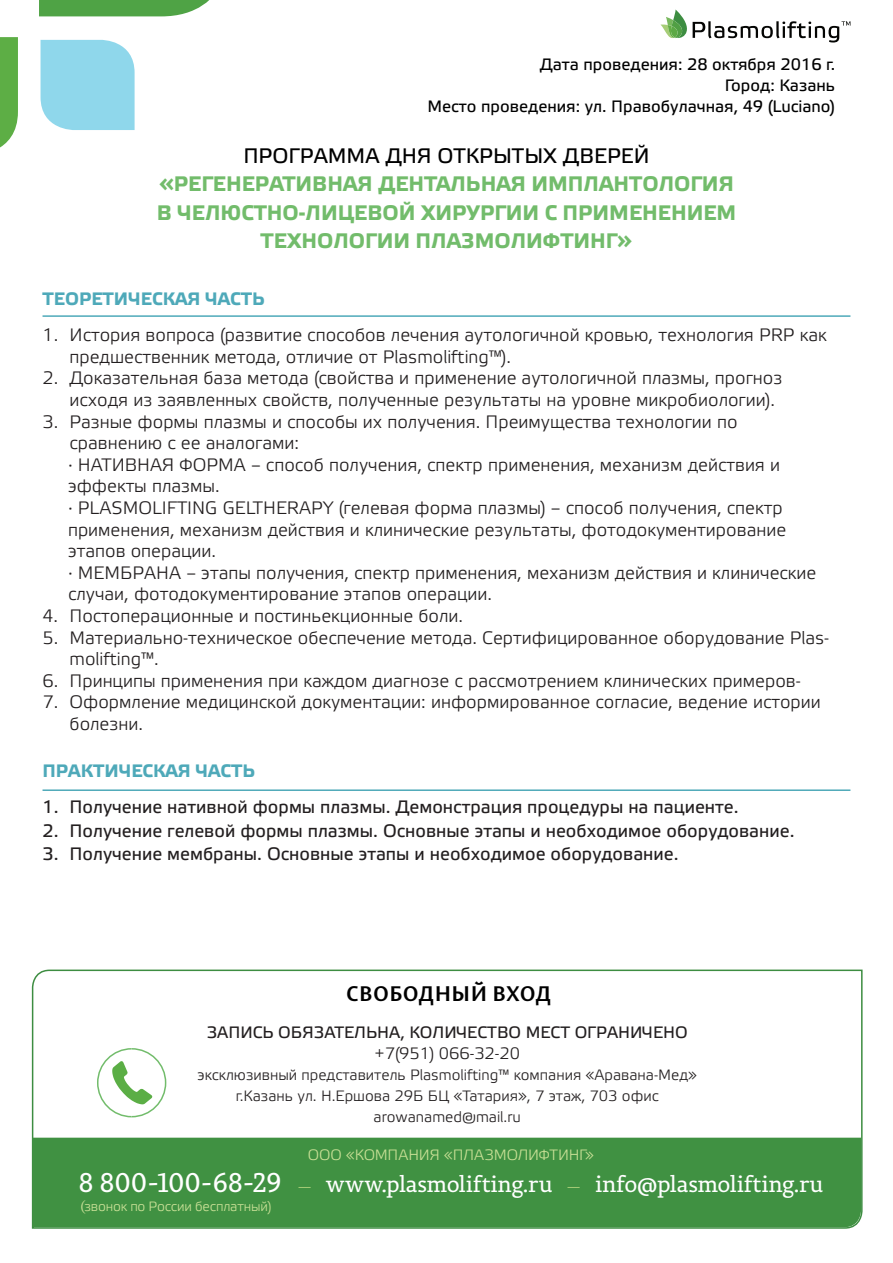
<style>
.page{position:relative;width:893px;height:1263px;background:#fff}
.page>*{position:absolute;margin:0;border:0;box-sizing:border-box;transform-origin:0 0}
.t1{font:22.5px "Permian Slab Serif Typeface";letter-spacing:-.01em;color:#fff}
.t2{font:21px/28.5px "Etelka Bol";color:#72bc6b;text-align:center}
.t3{font:21px "Etelka Reg";color:#000}
.t4{font:700 21px "Permian Sans Typeface";letter-spacing:.02em;color:#000}
.t5{font:18px/21.6px "Etelka Lig";color:#231f20}
.t6{font:18px "Etelka Reg";color:#231f20}
.t7{font:18px "Etelka Bol";color:#4ea9b9}
.t8{font:16.5px/21px "Etelka Reg";color:#000;text-align:right}
.t9{font:16.5px "Etelka Reg";color:#231f20}
.t10{font:16.5px "Etelka Light Pro";color:#231f20}
.t11{font:15px/21px "Etelka Light Pro";color:#231f20;text-align:center}
.t12{font:15px "Etelka Light Pro";letter-spacing:-.015em;color:#c9e096}
.t13{font:13.5px "Etelka Light Pro";letter-spacing:-.015em;color:#c9e096}
.s1{font-size:27px}
.s2{font-family:"Etelka Light Pro";font-size:16.5px;color:#a6cd77}
.s3{font-family:"Permian Serif Typeface"}
</style>
<div class="page">
<svg style="left:660px;top:9px;width:190px;height:34px"></svg>
<svg style="left:0;top:37px;width:18px;height:111px;background:#6cb556"></svg>
<svg style="left:39px;top:0;width:170px;height:16px;background:#5caa53"></svg>
<div style="left:41px;top:40px;width:94px;height:90px;background:#8fd7eb"></div>
<hr style="left:43px;top:315px;width:807px;height:2px;background:#4ea9b9">
<hr style="left:43px;top:789px;width:807px;height:2px;background:#4ea9b9">
<svg style="left:31px;top:969px;width:832px;height:260px"></svg>
<div style="left:33px;top:1138px;width:828px;height:89px;background:#409142"></div>
<svg style="left:96px;top:1047px;width:71px;height:71px"></svg>
<p class="t8" style="left:427px;top:55px;width:409px">Дата проведения: 28 октября 2016 г.<br>Город: Казань<br>Место проведения: ул. Правобулачная, 49 (Luciano)</p>
<p class="t3" style="left:243px;top:144px;width:408px">ПРОГРАММА ДНЯ ОТКРЫТЫХ ДВЕРЕЙ</p>
<p class="t2" style="left:157px;top:170px;width:581px">«РЕГЕНЕРАТИВНАЯ ДЕНТАЛЬНАЯ ИМПЛАНТОЛОГИЯ<br>В ЧЕЛЮСТНО-ЛИЦЕВОЙ ХИРУРГИИ С ПРИМЕНЕНИЕМ<br>ТЕХНОЛОГИИ ПЛАЗМОЛИФТИНГ»</p>
<p class="t7" style="left:43px;top:287px;width:224px">ТЕОРЕТИЧЕСКАЯ ЧАСТЬ</p>
<p class="t5" style="left:70px;top:325px;width:759px;text-indent:-27px">1. История вопроса (развитие способов лечения аутологичной кровью, технология PRP как предшественник метода, отличие от Plasmolifting™).</p>
<p class="t5" style="left:70px;top:368px;width:714px;text-indent:-27px">2. Доказательная база метода (свойства и применение аутологичной плазмы, прогноз исходя из заявленных свойств, полученные результаты на уровне микробиологии).</p>
<p class="t5" style="left:68px;top:411px;width:750px;text-indent:-26px">3. Разные формы плазмы и способы их получения. Преимущества технологии по сравнению с ее аналогами:<br>· НАТИВНАЯ ФОРМА – способ получения, спектр применения, механизм действия и эффекты плазмы.<br>· PLASMOLIFTING GELTHERAPY (гелевая форма плазмы) – способ получения, спектр применения, механизм действия и клинические результаты, фотодокументирование этапов операции.<br>· МЕМБРАНА – этапы получения, спектр применения, механизм действия и клинические случаи, фотодокументирование этапов операции.</p>
<p class="t5" style="left:43px;top:605px;width:422px">4. Постоперационные и постиньекционные боли.</p>
<p class="t5" style="left:70px;top:627px;width:761px;text-indent:-27px">5. Материально-техническое обеспечение метода. Сертифицированное оборудование Plas&shy;molifting™.</p>
<p class="t5" style="left:43px;top:670px;width:760px">6. Принципы применения при каждом диагнозе с рассмотрением клинических примеров-</p>
<p class="t5" style="left:70px;top:692px;width:753px;text-indent:-27px">7. Оформление медицинской документации: информированное согласие, ведение истории болезни.</p>
<p class="t7" style="left:43px;top:759px;width:214px">ПРАКТИЧЕСКАЯ ЧАСТЬ</p>
<p class="t6" style="left:43px;top:796px;width:698px">1. Получение нативной формы плазмы. Демонстрация процедуры на пациенте.</p>
<p class="t6" style="left:43px;top:820px;width:754px">2. Получение гелевой формы плазмы. Основные этапы и необходимое оборудование.</p>
<p class="t6" style="left:43px;top:844px;width:638px">3. Получение мембраны. Основные этапы и необходимое оборудование.</p>
<p class="t4" style="left:346px;top:975px;width:206px">СВОБОДНЫЙ ВХОД</p>
<p class="t9" style="left:207px;top:1023px;width:483px">ЗАПИСЬ ОБЯЗАТЕЛЬНА, КОЛИЧЕСТВО МЕСТ ОГРАНИЧЕНО</p>
<p class="t10" style="left:374px;top:1044px;width:147px">+7(951) 066-32-20</p>
<p class="t11" style="left:197px;top:1065px;width:501px">эксклюзивный представитель Plasmolifting™ компания «Аравана-Мед» г.Казань ул. Н.Ершова 29Б БЦ «Татария», 7 этаж, 703 офис arowanamed@mail.ru</p>
<p class="t12" style="left:308px;top:1147px;width:288px">ООО «КОМПАНИЯ «ПЛАЗМОЛИФТИНГ»</p>
<p class="t1" style="left:78px;top:1166px;width:747px"><span class="s1">8 800-100-68-29</span> <span class="s2">—</span> www.plasmolifting.ru <span class="s2">—</span> info@plasmolifting.ru</p>
<p class="t13" style="left:81px;top:1199px;width:192px"><span class="s3">(</span>звонок по России бесплатный)</p>
</div>
